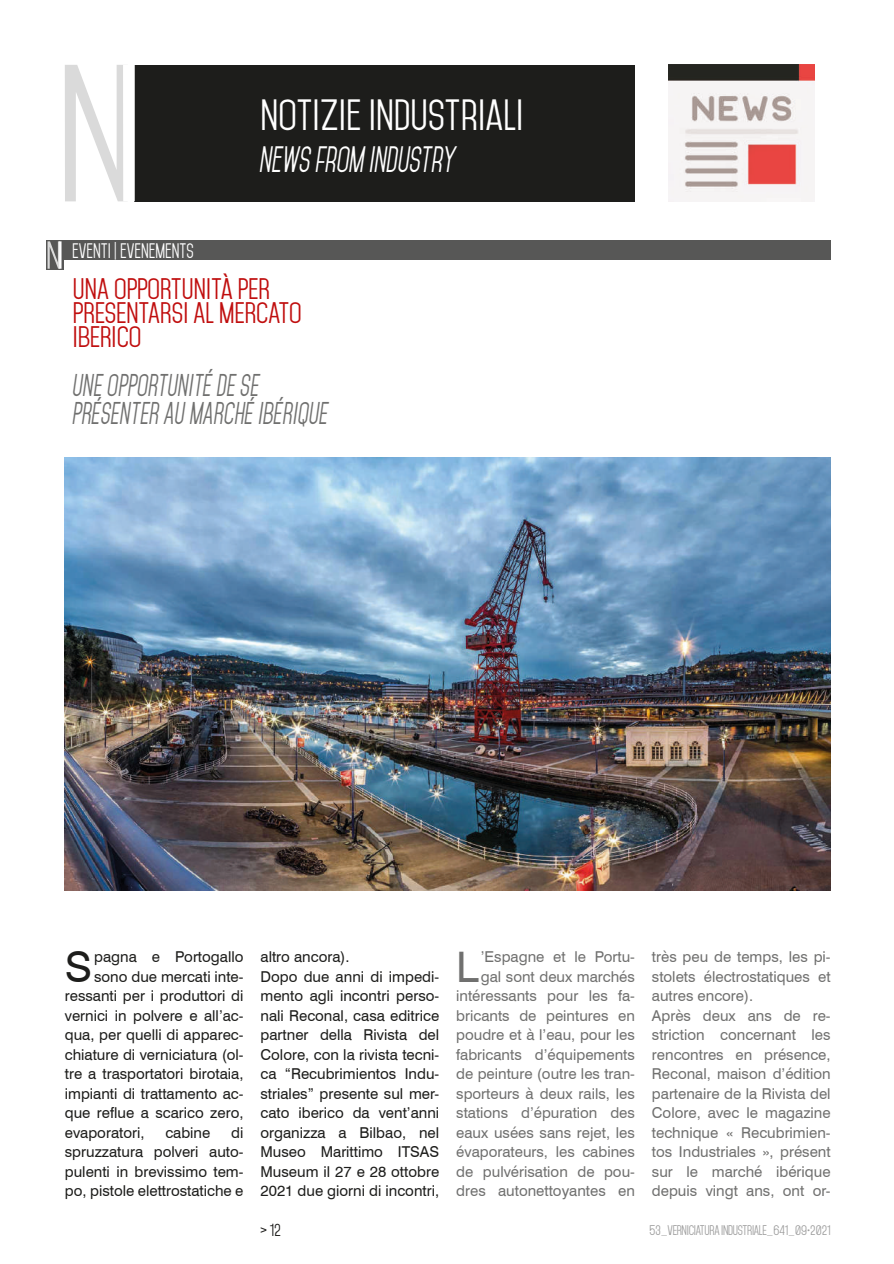
<style>
.page{position:relative;width:894px;height:1264px;background:#fff}
.page>*{position:absolute;margin:0;border:0;box-sizing:border-box;transform-origin:0 0}
.t1{font:42.15px "Swiss 721 BT";color:#70706f}
.t2{font:42.15px "Swiss 721 BT";color:#1d1d1b}
.t3{font:37.5px "Mohave";color:#fff}
.t4{font:italic 31.5px "Mohave";color:#fff;scale:.8 1}
.t5{font:italic 27px/27px "Mohave";letter-spacing:.02em;color:#70706f;scale:.8 1}
.t6{font:25.5px/24px "Mohave";color:#c00e0e}
.t7{font:18px "Mohave";color:#fff;scale:.9 1}
.t8{font:15px/19.5px "Swiss 721 BT";color:#1d1d1b;text-align:justify}
.t9{font:15px/19.5px "Swiss 721 BT";color:#70706f;text-align:right}
.t10{font:15px "Mohave";color:#1d1d1b}
.t11{font:12px "Mohave";letter-spacing:-.03em;color:#9d9d9d}
</style>
<div class="page">
<div style="left:135px;top:65px;width:500px;height:136px;background:#1d1d1b"></div>
<svg style="left:65px;top:65px;width:58px;height:136px"></svg>
<img style="left:668px;top:65px;width:146px;height:136px">
<div style="left:46px;top:240px;width:18px;height:30px;background:linear-gradient(to bottom,#575756,#575756)"></div>
<svg style="left:48px;top:241px;width:11px;height:28px"></svg>
<hr style="left:59px;top:241px;width:2px;height:28px;background:#fff">
<div style="left:64px;top:240px;width:766px;height:20px;background:#575756"></div>
<img style="left:65px;top:457px;width:765px;height:433px">
<p class="t7" style="left:72px;top:240px;width:136px">EVENTI | EVENEMENTS</p>
<h2 class="t3" style="left:260px;top:92px;width:264px">NOTIZIE INDUSTRIALI</h2>
<h3 class="t4" style="left:260px;top:140px;width:246px">NEWS FROM INDUSTRY</h3>
<h3 class="t6" style="left:73px;top:277px;width:230px">UNA OPPORTUNITÀ PER<br>PRESENTARSI AL MERCATO<br>IBERICO</h3>
<h3 class="t5" style="left:73px;top:373px;width:320px">UNE OPPORTUNITÉ DE SE<br>PRÉSENTER AU MARCHÉ IBÉRIQUE</h3>
<h1 class="t2" style="left:65px;top:941px;width:29px">S</h1>
<p class="t8" style="left:94px;top:947px;width:151px">pagna e Portogallo</p>
<p class="t8" style="left:94px;top:966px;width:151px">sono due mercati inte-</p>
<p class="t8" style="left:65px;top:986px;width:180px">ressanti per i produttori di</p>
<p class="t8" style="left:65px;top:1005px;width:180px">vernici in polvere e all’ac-</p>
<p class="t8" style="left:65px;top:1025px;width:180px">qua, per quelli di apparec-</p>
<p class="t8" style="left:65px;top:1044px;width:180px">chiature di verniciatura (ol-</p>
<p class="t8" style="left:65px;top:1064px;width:180px">tre a trasportatori birotaia,</p>
<p class="t8" style="left:65px;top:1083px;width:180px">impianti di trattamento ac-</p>
<p class="t8" style="left:65px;top:1103px;width:180px">que reflue a scarico zero,</p>
<p class="t8" style="left:65px;top:1122px;width:81px">evaporatori,</p>
<p class="t8" style="left:165px;top:1122px;width:46px">cabine</p>
<p class="t8" style="left:65px;top:1122px;width:180px;text-indent:166px">di spruzzatura polveri auto&shy;pulenti in brevissimo tem&shy;po, pistole elettrostatiche e</p>
<p class="t8" style="left:260px;top:947px;width:180px;text-align:left">altro ancora).<br>Dopo due anni di impedi&shy;mento agli incontri perso&shy;nali Reconal, casa editrice partner della Rivista del<br>Colore, con la rivista tecni&shy;ca “Recubrimientos Indu&shy;striales” presente sul mer&shy;cato iberico da vent’anni organizza a Bilbao, nel<br>Museo Marittimo ITSAS<br>Museum il 27 e 28 ottobre<br>2021 due giorni di incontri,</p>
<p class="t9" style="left:652px;top:947px;width:180px;text-align:left">très peu de temps, les pi&shy;stolets électrostatiques et autres encore).<br>Après deux ans de re&shy;striction concernant les rencontres en présence,<br>Reconal, maison d’édition partenaire de la Rivista del<br>Colore, avec le magazine technique « Recubrimien&shy;tos Industriales », présent sur le marché ibérique depuis vingt ans, ont or-</p>
<p class="t9" style="left:456px;top:947px;width:180px">’Espagne et le Portu-<br>gal sont deux marchés intéressants pour les fa&shy;bricants de peintures en poudre et à l’eau, pour les fabricants d’équipements de peinture (outre les tran&shy;sporteurs à deux rails, les stations d’épuration des eaux usées sans rejet, les évaporateurs, les cabines de pulvérisation de pou&shy;dres autonettoyantes en</p>
<h1 class="t1" style="left:456px;top:941px;width:24px">L</h1>
<p class="t10" style="left:260px;top:1220px;width:22px">&gt; 12</p>
<p class="t11" style="left:649px;top:1222px;width:183px">53_VERNICIATURA INDUSTRIALE_641_09•2021</p>
</div>
